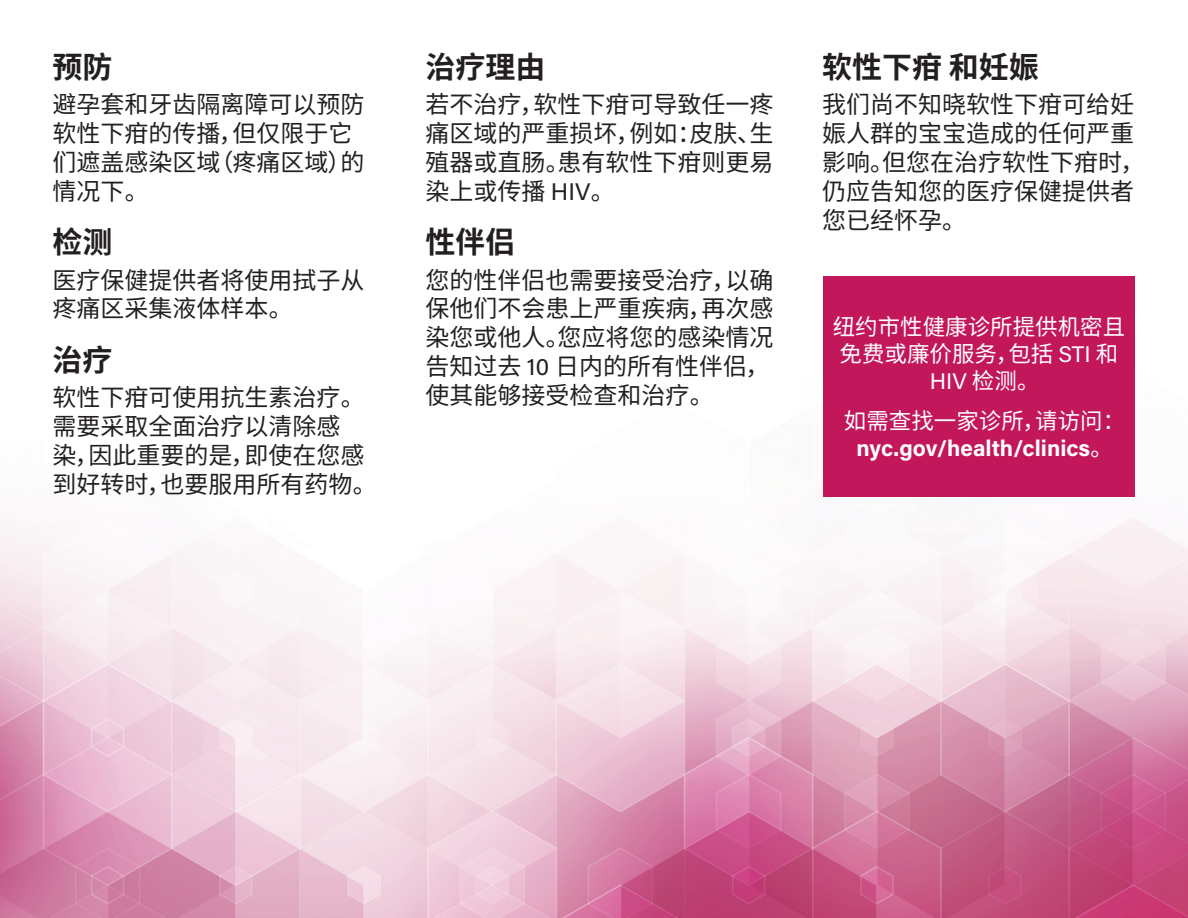
<style>
.page{position:relative;width:1188px;height:918px;background:#fff}
.page>*{position:absolute;margin:0;border:0;box-sizing:border-box;transform-origin:0 0}
.Subhead{font:700 30px "Noto Sans CJ Ksc";color:#231f20}
.Body{font:24px/28.8px "Noto Sans CJ Ksc";color:#231f20}
.t1{font:700 22.5px/27px "Acumin Pro";color:#fff;text-align:center}
.t2{font:22.5px/27px "Noto Sans CJ Ksc";color:#fff;text-align:center}
.s1{font-family:"Acumin Pro"}
.s2{font-family:"Noto Sans CJ Ksc";font-weight:400}
</style>
<div class="page">
<img style="left:0;top:276px;width:1188px;height:642px">
<div style="left:823px;top:276px;width:311px;height:221px;background:#c3175b"></div>
<p class="Subhead" style="left:52px;top:50px;width:61px">预防</p>
<p class="Body" style="left:52px;top:91px;width:313px">避孕套和牙齿隔离障可以预防软性下疳的传播，但仅限于它们遮盖感染区域（疼痛区域）的情况下。</p>
<p class="Subhead" style="left:52px;top:225px;width:61px">检测</p>
<p class="Body" style="left:52px;top:266px;width:313px">医疗保健提供者将使用拭子从疼痛区采集液体样本。</p>
<p class="Subhead" style="left:52px;top:343px;width:61px">治疗</p>
<p class="Body" style="left:52px;top:384px;width:326px">软性下疳可使用抗生素治疗。需要采取全面治疗以清除感<br>染，因此重要的是，即使在您感到好转时，也要服用所有药物。</p>
<p class="Subhead" style="left:426px;top:50px;width:121px">治疗理由</p>
<p class="Body" style="left:426px;top:91px;width:349px;text-align:justify">若不治疗，软性下疳可导致任一疼痛区域的严重损坏，例如：皮肤、生殖器或直肠。患有软性下疳则更易染上或传播 <span class="s1">HIV</span>。</p>
<p class="Subhead" style="left:426px;top:225px;width:91px">性伴侣</p>
<p class="Body" style="left:426px;top:266px;width:349px">您的性伴侣也需要接受治疗，以确保他们不会患上严重疾病，再次感染您或他人。您应将您的感染情况告知过去 <span class="s1">10</span> 日内的所有性伴侣，使其能够接受检查和治疗。</p>
<p class="Subhead" style="left:822px;top:50px;width:218px">软性下疳 和妊娠</p>
<p class="Body" style="left:822px;top:91px;width:324px">我们尚不知晓软性下疳可给妊娠人群的宝宝造成的任何严重影响。但您在治疗软性下疳时，仍应告知您的医疗保健提供者您已经怀孕。</p>
<p class="t2" style="left:833px;top:313px;width:294px">纽约市性健康诊所提供机密且免费或廉价服务，包括 <span class="s1">STI</span> 和<br><span class="s1">HIV</span> 检测。</p>
<p class="t1" style="left:844px;top:407px;width:283px"><span class="s2">如需查找一家诊所，请访问：</span>nyc.gov/health/clinics<span class="s2">。</span></p>
</div>
